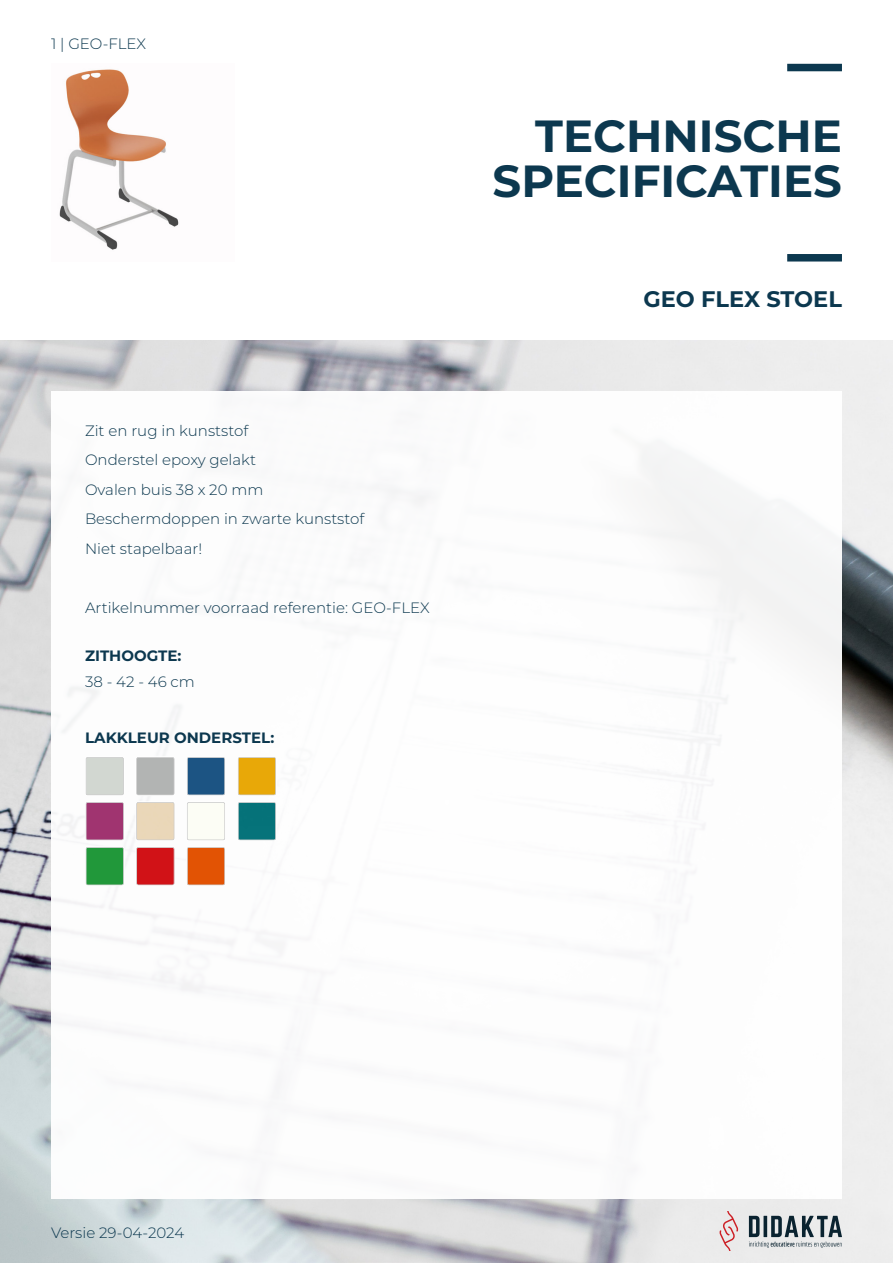
<style>
.page{position:relative;width:893px;height:1263px;background:#fff}
.page>*{position:absolute;margin:0;border:0;box-sizing:border-box;transform-origin:0 0}
.t1{font:700 45px/45px "Montserrat";color:#0c384f;text-align:right}
.Titel_2{font:700 22.5px "Montserrat";color:#0c384f}
.Platte_tekst{font:300 15px "Montserrat";color:#0c384f}
.Titel_3{font:700 15px "Montserrat";color:#0c384f}
</style>
<div class="page">
<img style="left:0;top:340px;width:893px;height:923px">
<div style="left:51px;top:391px;width:791px;height:808px;background:#fff"></div>
<svg style="left:719px;top:1212px;width:19px;height:38px"></svg>
<svg style="left:749px;top:1216px;width:93px;height:32px;background:#97a0a5"></svg>
<div style="left:787px;top:64px;width:55px;height:7px;background:#0c384f"></div>
<div style="left:787px;top:254px;width:55px;height:7px;background:#0c384f"></div>
<svg style="left:85px;top:757px;width:191px;height:129px"></svg>
<img style="left:59px;top:69px;width:120px;height:181px">
<p class="Platte_tekst" style="left:51px;top:33px;width:97px">1 | GEO-FLEX</p>
<p class="Platte_tekst" style="left:85px;top:420px;width:165px">Zit en rug in kunststof</p>
<p class="Platte_tekst" style="left:85px;top:449px;width:173px">Onderstel epoxy gelakt</p>
<p class="Platte_tekst" style="left:85px;top:479px;width:180px">Ovalen buis 38 x 20 mm</p>
<p class="Platte_tekst" style="left:85px;top:508px;width:281px">Beschermdoppen in zwarte kunststof</p>
<p class="Platte_tekst" style="left:85px;top:538px;width:119px">Niet stapelbaar!</p>
<p class="Platte_tekst" style="left:85px;top:597px;width:346px">Artikelnummer voorraad referentie: GEO-FLEX</p>
<p class="Titel_3" style="left:85px;top:645px;width:98px">ZITHOOGTE:</p>
<p class="Platte_tekst" style="left:85px;top:671px;width:111px">38 - 42 - 46 cm</p>
<p class="Titel_3" style="left:85px;top:726px;width:191px">LAKKLEUR ONDERSTEL:</p>
<h1 class="t1" style="left:493px;top:111px;width:351px">TECHNISCHE<br>SPECIFICATIES</h1>
<p class="Titel_2" style="left:643px;top:282px;width:200px">GEO FLEX STOEL</p>
<p class="Platte_tekst" style="left:51px;top:1223px;width:135px">Versie 29-04-2024</p>
</div>
